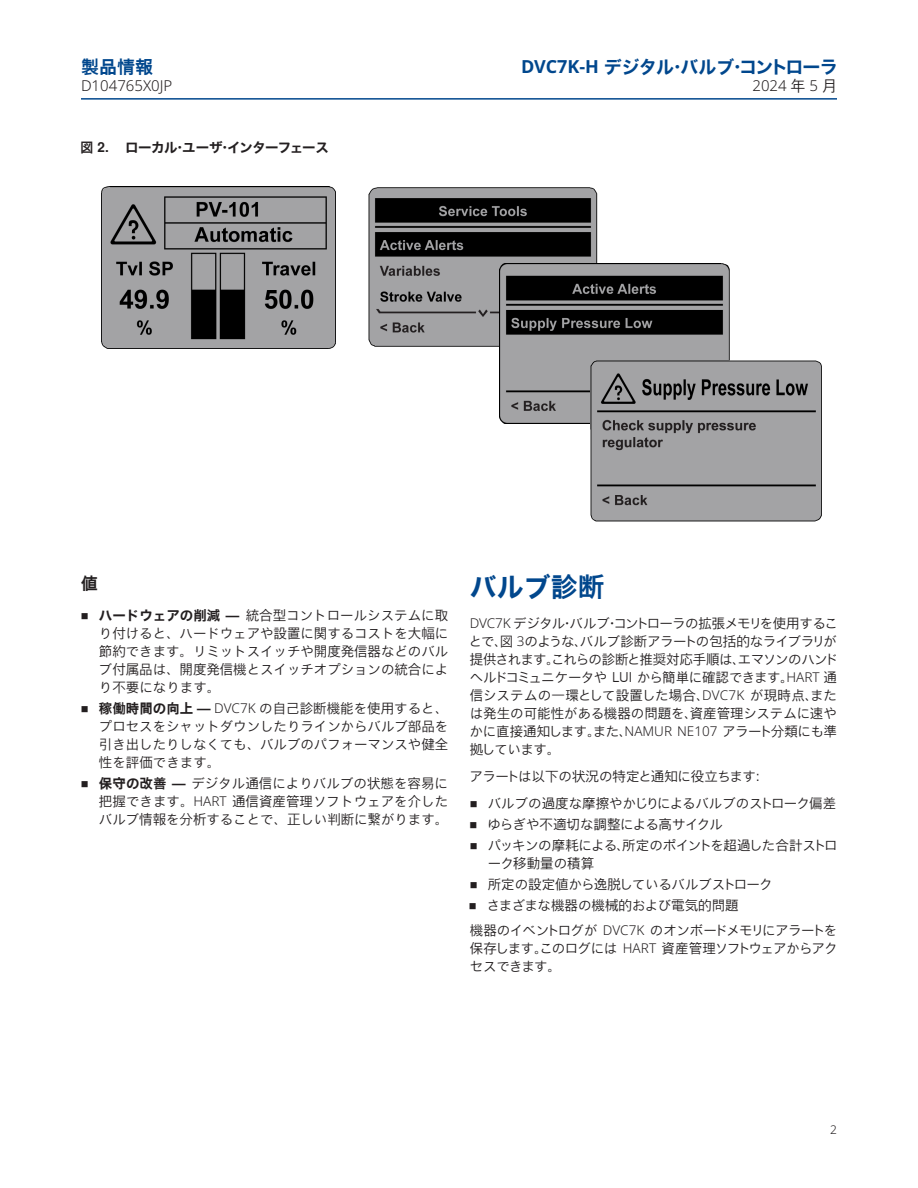
<style>
.page{position:relative;width:918px;height:1188px;background:#fff}
.page>*{position:absolute;margin:0;border:0;box-sizing:border-box;transform-origin:0 0}
.t1{font:700 27px "Nimbus Sans JAP";color:#01478d}
.t2{font:700 18px "Nimbus Sans JAP";letter-spacing:-.045em;color:#01478d}
.t3{font:700 18px "Nimbus Sans JAP";letter-spacing:-.02em;color:#01478d}
.t4{font:700 16.5px "Nimbus Sans JAP";color:#231f20}
.t5{font:300 15px "Noto Sans";color:#231f20}
.t6{font:300 13.5px/18px "Nimbus Sans JAP";letter-spacing:-.005em;color:#231f20;text-align:justify}
.t7{font:300 13.5px/21px "Nimbus Sans JAP";letter-spacing:-.025em;color:#231f20}
.t8{font:700 13.5px "Nimbus Sans JAP";letter-spacing:-.045em;color:#231f20}
.t9{font:300 12px "Noto Sans";color:#231f20}
.s1{font-family:"Noto Sans"}
.s2{font-family:"Nimbus Sans JAP"}
.s3{font-weight:700}
</style>
<div class="page">
<hr style="left:81px;top:98px;width:756px;height:2px;background:#01478d">
<img style="left:368px;top:188px;width:230px;height:159px">
<img style="left:102px;top:187px;width:233px;height:162px">
<img style="left:499px;top:263px;width:231px;height:160px">
<img style="left:590px;top:361px;width:232px;height:161px">
<h2 class="t3" style="left:81px;top:53px;width:74px">製品情報</h2>
<h2 class="t2" style="left:521px;top:53px;width:318px"><span class="s1">DVC7K-H</span> デジタル・バルブ・コントローラ</h2>
<p class="t5" style="left:81px;top:77px;width:93px">D104765X0JP</p>
<p class="t5" style="left:752px;top:77px;width:86px">2024 <span class="s2">年</span> 5 <span class="s2">月</span></p>
<p class="t8" style="left:80px;top:137px;width:250px">図 2. ローカル・ユーザ・インターフェース</p>
<p class="t4" style="left:81px;top:570px;width:18px">値</p>
<p class="t6" style="left:99px;top:607px;width:351px"><span class="s3">ハードウェアの削減 —</span> 統合型コントロールシステムに取り付けると、ハードウェアや設置に関するコストを大幅に節約できます。リミットスイッチや開度発信器などのバルブ付属品は、開度発信機とスイッチオプションの統合により不要になります。</p>
<p class="t6" style="left:99px;top:700px;width:351px"><span class="s3">稼働時間の向上 —</span> <span class="s1">DVC7K</span> の自己診断機能を使用すると、プロセスをシャットダウンしたりラインからバルブ部品を引き出したりしなくても、バルブのパフォーマンスや健全性を評価できます。</p>
<p class="t6" style="left:99px;top:775px;width:351px"><span class="s3">保守の改善 —</span> デジタル通信によりバルブの状態を容易に把握できます。<span class="s1">HART</span> 通信資産管理ソフトウェアを介したバルブ情報を分析することで、正しい判断に繋がります。</p>
<h1 class="t1" style="left:470px;top:566px;width:136px">バルブ診断</h1>
<p class="t6" style="left:469px;top:614px;width:371px"><span class="s1">DVC7K</span> デジタル・バルブ・コントローラの拡張メモリを使用することで、図 <span class="s1">3</span>のような、バルブ診断アラートの包括的なライブラリが提供されます。これらの診断と推奨対応手順は、エマソンのハンドヘルドコミュニケータや LUI から簡単に確認できます。<span class="s1">HART</span> 通信システムの一環として設置した場合、<span class="s1">DVC7K</span> が現時点、または発生の可能性がある機器の問題を、資産管理システムに速やかに直接通知します。また、<span class="s1">NAMUR NE107</span> アラート分類にも準拠しています。</p>
<p class="t6" style="left:488px;top:763px;width:350px;line-height:27px;text-indent:-18px">アラートは以下の状況の特定と通知に役立ちます:<br>バルブの過度な摩擦やかじりによるバルブのストローク偏差</p>
<p class="t7" style="left:488px;top:814px;width:352px">ゆらぎや不適切な調整による高サイクル<br>パッキンの摩耗による、所定のポイントを超過した合計ストロ</p>
<p class="t6" style="left:487px;top:853px;width:287px;line-height:21px;text-align:left">ーク移動量の積算<br>所定の設定値から逸脱しているバルブストロークさまざまな機器の機械的および電気的問題</p>
<p class="t6" style="left:470px;top:921px;width:370px">機器のイベントログが <span class="s1">DVC7K</span> のオンボードメモリにアラートを保存します。このログには <span class="s1">HART</span> 資産管理ソフトウェアからアクセスできます。</p>
<p class="t9" style="left:830px;top:1123px;width:8px">2</p>
</div>
